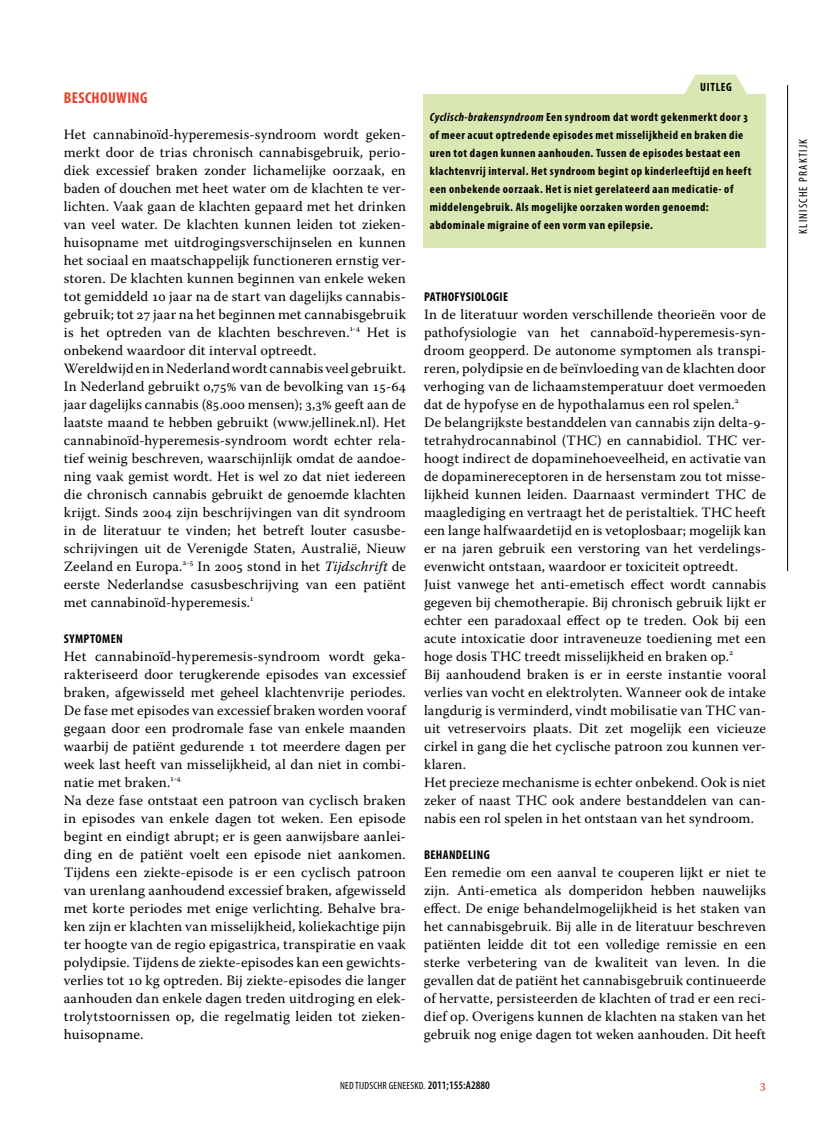
<style>
.page{position:relative;width:830px;height:1127px;background:#fff}
.page>*{position:absolute;margin:0;border:0;box-sizing:border-box;transform-origin:0 0}
.t1{font:700 condensed 15.75px "Myriad Pro";letter-spacing:.02em;color:#e6402c}
.t2{font:14.25px/18px "Warnock Pro";letter-spacing:.01em;color:#000}
.t3{font:13.5px "Warnock Pro";color:#e6402c}
.t4{font:700 condensed 12.75px "Myriad Pro";letter-spacing:.03em;color:#000}
.t5{font:700 condensed 12px/18px "Myriad Pro";letter-spacing:.045em;color:#000}
.t6{font:condensed 12px "Myriad Pro";letter-spacing:.1em;color:#000}
.t7{font:condensed 10.5px "Myriad Pro";letter-spacing:.02em;color:#000}
.s1{font-style:italic}
.s2{color:#fff}
.s3{font-weight:600;font-size:11.55px}
</style>
<div class="page">
<hr style="left:787px;top:85px;width:1px;height:486px;background:#000">
<div style="left:423px;top:94px;width:342px;height:153px;background:#dbe7b2"></div>
<div style="left:684px;top:74px;width:63px;height:21px;background:#dbe7b2"></div>
<svg style="left:735px;top:74px;width:13px;height:20px"></svg>
<p class="t1" style="left:64px;top:88px;width:85px">Beschouwing</p>
<p class="t2" style="left:64px;top:125px;width:343px">Het cannabinoïd-hyperemesis-syndroom wordt geken&shy;merkt door de trias chronisch cannabisgebruik, perio&shy;diek excessief braken zonder lichamelijke oorzaak, en baden of douchen met heet water om de klachten te ver&shy;lichten. Vaak gaan de klachten gepaard met het drinken van veel water. De klachten kunnen leiden tot zieken&shy;huisopname met uitdrogingsverschijnselen en kunnen het sociaal en maatschappelijk functioneren ernstig ver&shy;storen. De klachten kunnen beginnen van enkele weken tot gemiddeld 10 jaar na de start van dagelijks cannabis&shy;gebruik; tot 27 jaar na het beginnen met cannabisgebruik is het optreden van de klachten beschreven.<sup>1-4</sup> Het is onbekend waardoor dit interval optreedt.<br>Wereldwijd en in Nederland wordt cannabis veel gebruikt.<br>In Nederland gebruikt 0,75% van de bevolking van 15-64 jaar dagelijks cannabis (85.000 mensen); 3,3% geeft aan de laatste maand te hebben gebruikt (www.jellinek.nl). Het cannabinoïd-hyperemesis-syndroom wordt echter rela&shy;tief weinig beschreven, waarschijnlijk omdat de aandoe&shy;ning vaak gemist wordt. Het is wel zo dat niet iedereen die chronisch cannabis gebruikt de genoemde klachten krijgt. Sinds 2004 zijn beschrijvingen van dit syndroom in de literatuur te vinden; het betreft louter casusbe&shy;schrijvingen uit de Verenigde Staten, Australië, Nieuw Zeeland en Europa.<sup>2-5</sup> In 2005 stond in het <span class="s1">Tijdschrift</span> de eerste Nederlandse casusbeschrijving van een patiënt met cannabinoïd-hyperemesis.<sup>1</sup></p>
<p class="t4" style="left:64px;top:631px;width:60px">Symptomen</p>
<p class="t2" style="left:64px;top:647px;width:343px">Het cannabinoïd-hyperemesis-syndroom wordt geka&shy;rakteriseerd door terugkerende episodes van excessief braken, afgewisseld met geheel klachtenvrije periodes.<br>De fase met episodes van excessief braken worden vooraf gegaan door een prodromale fase van enkele maanden waarbij de patiënt gedurende 1 tot meerdere dagen per week last heeft van misselijkheid, al dan niet in combi&shy;natie met braken.<sup>1-4<br></sup>Na deze fase ontstaat een patroon van cyclisch braken in episodes van enkele dagen tot weken. Een episode begint en eindigt abrupt; er is geen aanwijsbare aanlei&shy;ding en de patiënt voelt een episode niet aankomen.<br>Tijdens een ziekte-episode is er een cyclisch patroon van urenlang aanhoudend excessief braken, afgewisseld met korte periodes met enige verlichting. Behalve bra&shy;ken zijn er klachten van misselijkheid, koliekachtige pijn ter hoogte van de regio epigastrica, transpiratie en vaak polydipsie. Tijdens de ziekte-episodes kan een gewichts&shy;verlies tot 10 kg optreden. Bij ziekte-episodes die langer aanhouden dan enkele dagen treden uitdroging en elek&shy;trolytstoornissen op, die regelmatig leiden tot zieken&shy;huisopname.</p>
<p class="t5" style="left:671px;top:78px;width:62px"><span class="s2">▼</span>Uitleg</p>
<p class="t5" style="left:429px;top:108px;width:323px"><span class="s1">Cyclisch-brakensyndroom</span> Een syndroom dat wordt gekenmerkt door 3 of meer acuut optredende episodes met misselijkheid en braken die uren tot dagen kunnen aanhouden. Tussen de episodes bestaat een klachtenvrij interval. Het syndroom begint op kinderleeftijd en heeft een onbekende oorzaak. Het is niet gerelateerd aan medicatie- of middelengebruik. Als mogelijke oorzaken worden genoemd: abdominale migraine of een vorm van epilepsie.</p>
<p class="t4" style="left:424px;top:289px;width:84px">Pathofysiologie</p>
<p class="t2" style="left:424px;top:305px;width:343px">In de literatuur worden verschillende theorieën voor de pathofysiologie van het cannaboïd-hyperemesis-syn&shy;droom geopperd. De autonome symptomen als transpi&shy;reren, polydipsie en de beïnvloeding van de klachten door verhoging van de lichaamstemperatuur doet vermoeden dat de hypofyse en de hypothalamus een rol spelen.<sup>2<br></sup>De belangrijkste bestanddelen van cannabis zijn delta-9- tetrahydrocannabinol (THC) en cannabidiol. THC ver&shy;hoogt indirect de dopaminehoeveelheid, en activatie van de dopaminereceptoren in de hersenstam zou tot misse&shy;lijkheid kunnen leiden. Daarnaast vermindert THC de maaglediging en vertraagt het de peristaltiek. THC heeft een lange halfwaardetijd en is vetoplosbaar; mogelijk kan er na jaren gebruik een verstoring van het verdelings&shy;evenwicht ontstaan, waardoor er toxiciteit optreedt.<br>Juist vanwege het anti-emetisch effect wordt cannabis gegeven bij chemotherapie. Bij chronisch gebruik lijkt er echter een paradoxaal effect op te treden. Ook bij een acute intoxicatie door intraveneuze toediening met een hoge dosis THC treedt misselijkheid en braken op.<sup>2<br></sup>Bij aanhoudend braken is er in eerste instantie vooral verlies van vocht en elektrolyten. Wanneer ook de intake langdurig is verminderd, vindt mobilisatie van THC van&shy;uit vetreservoirs plaats. Dit zet mogelijk een vicieuze cirkel in gang die het cyclische patroon zou kunnen ver&shy;klaren.<br>Het precieze mechanisme is echter onbekend. Ook is niet zeker of naast THC ook andere bestanddelen van can&shy;nabis een rol spelen in het ontstaan van het syndroom.</p>
<p class="t4" style="left:424px;top:847px;width:67px">Behandeling</p>
<p class="t2" style="left:424px;top:863px;width:343px;text-align:justify">Een remedie om een aanval te couperen lijkt er niet te zijn. Anti-emetica als domperidon hebben nauwelijks effect. De enige behandelmogelijkheid is het staken van het cannabisgebruik. Bij alle in de literatuur beschreven patiënten leidde dit tot een volledige remissie en een sterke verbetering van de kwaliteit van leven. In die gevallen dat de patiënt het cannabisgebruik continueerde of hervatte, persisteerden de klachten of trad er een reci&shy;dief op. Overigens kunnen de klachten na staken van het gebruik nog enige dagen tot weken aanhouden. Dit heeft</p>
<p class="t7" style="left:340px;top:1079px;width:151px">NED TIJDSCHR GENEESKD. <span class="s3">2011;155:A2880</span></p>
<p class="t3" style="left:759px;top:1076px;width:8px">3</p>
<p class="t6" style="left:795px;top:234px;width:96px;rotate:-90deg">KLINISCHE PRAKTIJK</p>
</div>
